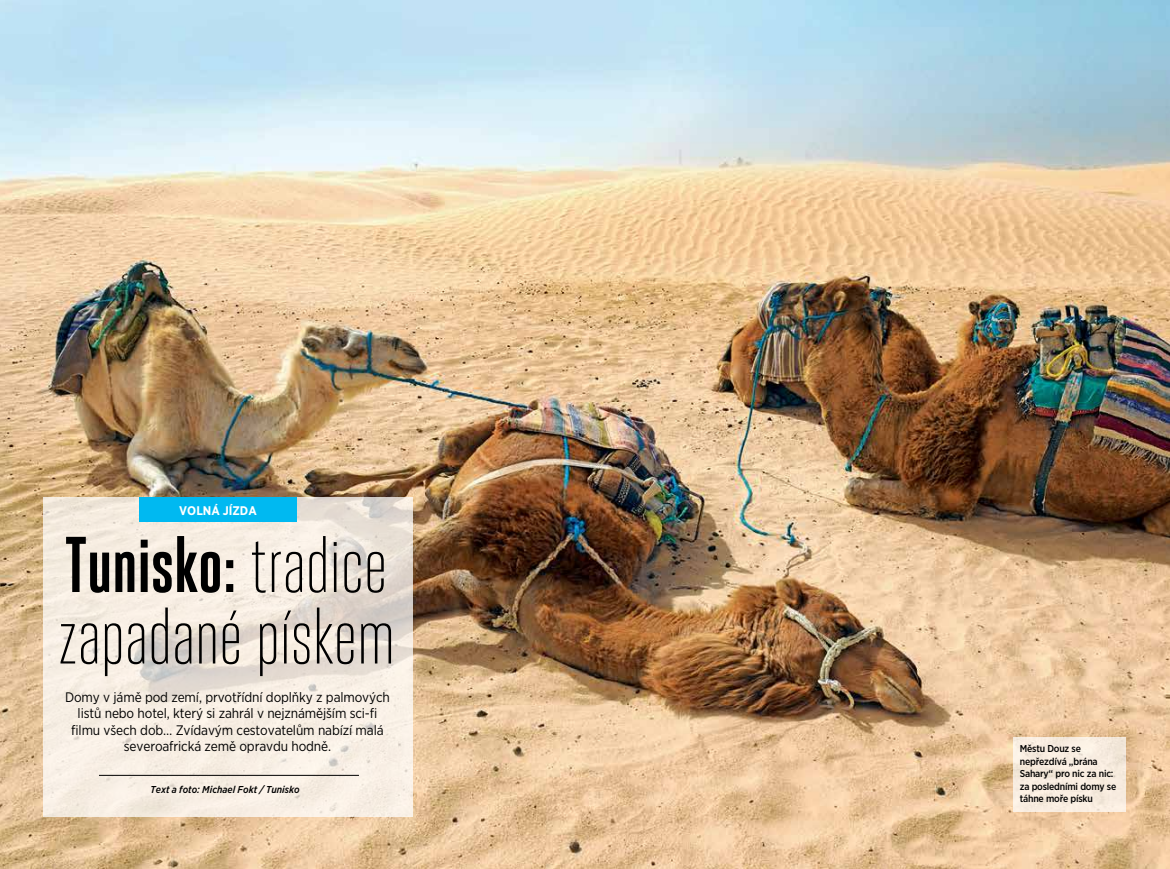
<style>
.page{position:relative;width:1170px;height:869px;background:#fff}
.page>*{position:absolute;margin:0;border:0;box-sizing:border-box;transform-origin:0 0}
.t1{font:300 78.75px/71.4px "Heroic Condensed";letter-spacing:-.01em;color:#000}
.t2{font:13.75px/16.2px "Gotham Narrow";letter-spacing:-.01em;color:#000;text-align:center}
.t3{font:700 12.5px "Gotham Narrow";color:#fff}
.t4{font:500 10px/12.5px "Gotham Narrow";letter-spacing:-.02em;color:#000}
.t5{font:italic 500 10px "Gotham Narrow";color:#000}
.s1{font-weight:700}
</style>
<div class="page">
<img style="left:0;top:0;width:1169px;height:868px">
<svg style="left:43px;top:497px;width:369px;height:319px;background:#f1e8de"></svg>
<hr style="left:99px;top:774px;width:260px;height:1px;background:#000">
<div style="left:139px;top:497px;width:158px;height:24px;background:#00b9f1"></div>
<div style="left:1012px;top:736px;width:113px;height:75px;background:#f8ece0"></div>
<p class="t3" style="left:179px;top:502px;width:79px">VOLNÁ JÍZDA</p>
<h1 class="t1" style="left:57px;top:529px;width:339px"><span class="s1">Tunisko:</span> tradice zapadané pískem</h1>
<p class="t2" style="left:65px;top:688px;width:326px">Domy v jámě pod zemí, prvotřídní doplňky z palmových listů nebo hotel, který si zahrál v nejznámějším sci-fi filmu všech dob… Zvídavým cestovatelům nabízí malá severoafrická země opravdu hodně.</p>
<p class="t5" style="left:151px;top:783px;width:150px">Text a foto: Michael Fokt / Tunisko</p>
<p class="t4" style="left:1019px;top:742px;width:98px">Městu Douz se nepřezdívá „brána<br>Sahary“ pro nic za nic: za posledními domy se táhne moře písku</p>
</div>
